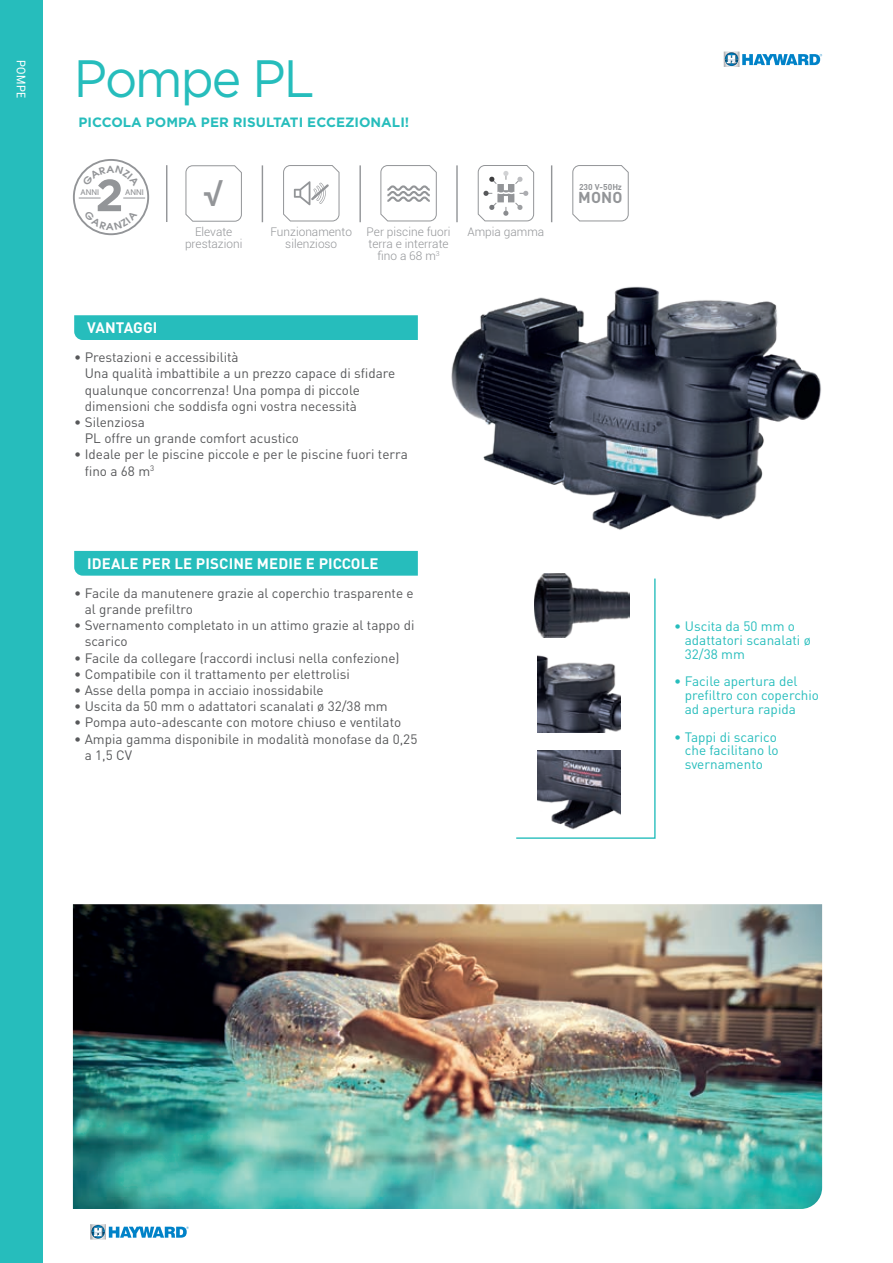
<style>
.page{position:relative;width:893px;height:1263px;background:#fff}
.page>*{position:absolute;margin:0;border:0;box-sizing:border-box;transform-origin:0 0}
.t1{font:52.5px "Gotham";letter-spacing:-.04em;color:#26bdbc;scale:.95 1}
.t2{font:500 36.3px "Roboto";color:#939598;scale:.96 1}
.t3{font:700 15.6px "DIN Pro";color:#939598}
.t4{font:700 15px "DIN Pro";letter-spacing:.01em;color:#fff}
.t5{font:13.5px/16.2px "DIN Pro";color:#57585a}
.t6{font:13.5px/13.8px "DIN Pro";color:#26bdbc}
.t7{font:700 13.5px "Gotham";color:#26bdbc}
.t8{font:12px "Roboto";letter-spacing:.025em;color:#fff;scale:.9 1}
.t9{font:300 11.85px/12px "Roboto";color:#939598;text-align:center}
.t10{font:700 8.4px "DIN Pro";color:#939598}
.t11{font:500 7.65px "Avant Garde";color:#939598}
</style>
<div class="page">
<div style="left:74px;top:315px;width:344px;height:25px;background:#26bdbc"></div>
<div style="left:74px;top:551px;width:344px;height:25px;background:#26bdbc"></div>
<img style="left:451px;top:286px;width:370px;height:244px">
<img style="left:540px;top:573px;width:30px;height:4px">
<hr style="left:166px;top:165px;width:1px;height:57px;background:#939598">
<hr style="left:262px;top:165px;width:1px;height:57px;background:#939598">
<hr style="left:456px;top:165px;width:2px;height:57px;background:#939598">
<hr style="left:551px;top:165px;width:1px;height:57px;background:#939598">
<hr style="left:359px;top:165px;width:2px;height:57px;background:#939598">
<div style="left:186px;top:165px;width:56px;height:57px;border:1px solid #939598;border-radius:7px"></div>
<svg style="left:294px;top:181px;width:35px;height:24px"></svg>
<div style="left:283px;top:165px;width:56px;height:56px;border:1px solid #939598;border-radius:7px"></div>
<div style="left:572px;top:165px;width:57px;height:56px;border:1px solid #939598;border-radius:7px"></div>
<svg style="left:516px;top:577px;width:140px;height:262px"></svg>
<img style="left:73px;top:904px;width:749px;height:305px">
<div style="left:380px;top:165px;width:57px;height:56px;border:1px solid #939598;border-radius:7px"></div>
<svg style="left:387px;top:185px;width:43px;height:17px"></svg>
<svg style="left:477px;top:165px;width:57px;height:57px"></svg>
<div style="left:73px;top:159px;width:76px;height:76px;border:2px solid #939598;border-radius:50%"></div>
<svg style="left:724px;top:52px;width:98px;height:15px"></svg>
<svg style="left:90px;top:1224px;width:99px;height:16px"></svg>
<div style="left:0;top:0;width:43px;height:1263px;background:#26bdbc"></div>
<svg style="left:79px;top:165px;width:66px;height:65px"></svg>
<p class="t8" style="left:29px;top:60px;width:43px;rotate:90deg">POMPE</p>
<h1 class="t1" style="left:74px;top:45px;width:255px">Pompe PL</h1>
<p class="t7" style="left:78px;top:113px;width:332px">PICCOLA POMPA PER RISULTATI ECCEZIONALI!</p>
<p class="t11" style="left:80px;top:188px;width:20px">ANNI</p>
<p class="t11" style="left:125px;top:188px;width:20px">ANNI</p>
<p class="t4" style="left:87px;top:318px;width:72px">VANTAGGI</p>
<h2 class="t2" style="left:203px;top:167px;width:23px">√</h2>
<p class="t9" style="left:367px;top:225px;width:85px">Per piscine fuori terra e interrate fino a 68 m<sup>3</sup></p>
<p class="t9" style="left:185px;top:225px;width:59px">Elevate prestazioni</p>
<p class="t9" style="left:271px;top:225px;width:83px">Funzionamento silenzioso</p>
<p class="t9" style="left:467px;top:225px;width:78px">Ampia gamma</p>
<p class="t5" style="left:85px;top:349px;width:312px;text-indent:-11px">• Prestazioni e accessibilità<br>Una qualità imbattibile a un prezzo capace di sfidare qualunque concorrenza! Una pompa di piccole dimensioni che soddisfa ogni vostra necessità</p>
<p class="t5" style="left:85px;top:413px;width:216px;text-indent:-11px">• Silenziosa<br>PL offre un grande comfort acustico</p>
<p class="t5" style="left:85px;top:446px;width:325px;text-indent:-11px">• Ideale per le piscine piccole e per le piscine fuori terra fino a 68 m<sup>3</sup></p>
<p class="t4" style="left:87px;top:553px;width:293px">IDEALE PER LE PISCINE MEDIE E PICCOLE</p>
<p class="t5" style="left:85px;top:584px;width:330px;text-indent:-11px">• Facile da manutenere grazie al coperchio trasparente e al grande prefiltro</p>
<p class="t5" style="left:85px;top:617px;width:331px;text-indent:-11px">• Svernamento completato in un attimo grazie al tappo di scarico</p>
<p class="t5" style="left:74px;top:649px;width:327px">• Facile da collegare (raccordi inclusi nella confezione)</p>
<p class="t5" style="left:74px;top:665px;width:277px">• Compatibile con il trattamento per elettrolisi</p>
<p class="t5" style="left:74px;top:681px;width:251px">• Asse della pompa in acciaio inossidabile</p>
<p class="t5" style="left:74px;top:698px;width:315px">• Uscita da 50 mm o adattatori scanalati ø 32/38 mm</p>
<p class="t5" style="left:74px;top:714px;width:328px">• Pompa auto-adescante con motore chiuso e ventilato</p>
<p class="t5" style="left:85px;top:730px;width:334px;text-indent:-11px">• Ampia gamma disponibile in modalità monofase da 0,25 a 1,5 CV</p>
<p class="t10" style="left:579px;top:181px;width:44px">230 V-50Hz</p>
<p class="t3" style="left:578px;top:187px;width:46px">MONO</p>
<p class="t6" style="left:685px;top:618px;width:128px;text-indent:-11px">• Uscita da 50 mm o adattatori scanalati ø<br>32/38 mm</p>
<p class="t6" style="left:685px;top:673px;width:136px;text-indent:-11px">• Facile apertura del prefiltro con coperchio ad apertura rapida</p>
<p class="t6" style="left:685px;top:728px;width:95px;text-indent:-11px">• Tappi di scarico che facilitano lo svernamento</p>
</div>
